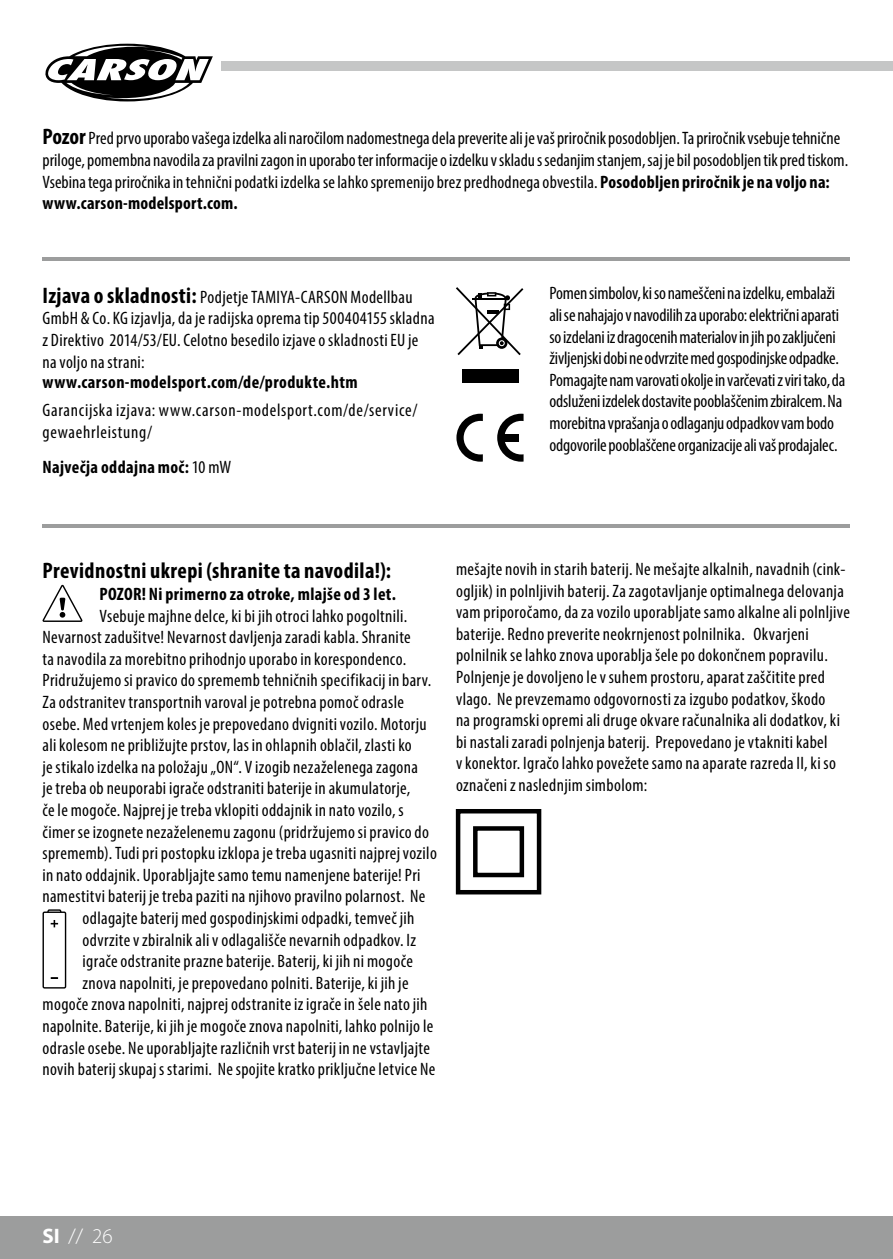
<style>
.page{position:relative;width:893px;height:1259px;background:#fff}
.page>*{position:absolute;margin:0;border:0;box-sizing:border-box;transform-origin:0 0}
.t1{font:700 condensed 22.5px "Myriad Pro";letter-spacing:.015em;color:#000}
.t2{font:300 21px "Myriad Pro";color:#fff}
.t3{font:condensed 18px/21.6px "Myriad Pro";letter-spacing:.02em;color:#000}
.t4{font:condensed 18px/21.6px "Myriad Pro";color:#000}
.t5{font:condensed 18px/21.6px "Myriad Pro";letter-spacing:-.01em;color:#000}
.t6{font:700 condensed 18px "Myriad Pro";letter-spacing:.025em;color:#000}
.t7{font:condensed 18px/21.6px "Myriad Pro";letter-spacing:.04em;color:#000}
.s1{font-weight:700;font-size:22.5px}
.s2{font-weight:700}
.s3{font-weight:400}
</style>
<div class="page">
<div style="left:0;top:1216px;width:893px;height:43px;background:#9c9d9d"></div>
<div style="left:221px;top:61px;width:672px;height:9px;background:#c5c6c6"></div>
<svg style="left:45px;top:43px;width:168px;height:59px"></svg>
<svg style="left:43px;top:585px;width:39px;height:37px"></svg>
<div style="left:456px;top:809px;width:85px;height:85px;border:4px solid #000"></div>
<div style="left:473px;top:826px;width:51px;height:51px;border:4px solid #000"></div>
<div style="left:47px;top:909px;width:14px;height:7px;border:1px solid #000"></div>
<div style="left:43px;top:912px;width:23px;height:76px;background:#fff"></div>
<div style="left:43px;top:911px;width:23px;height:77px;border:1px solid #000"></div>
<svg style="left:51px;top:920px;width:7px;height:7px"></svg>
<hr style="left:43px;top:257px;width:807px;height:4px;background:#9c9d9d">
<hr style="left:43px;top:524px;width:807px;height:3px;background:#9c9d9d">
<div style="left:462px;top:369px;width:56px;height:14px;background:#000"></div>
<svg style="left:456px;top:287px;width:67px;height:68px"></svg>
<svg style="left:456px;top:414px;width:27px;height:48px"></svg>
<svg style="left:497px;top:414px;width:27px;height:48px"></svg>
<div style="left:502px;top:434px;width:17px;height:7px;background:#000"></div>
<p class="t4" style="left:43px;top:127px;width:807px"><span class="s1">Pozor</span> Pred prvo uporabo vašega izdelka ali naročilom nadomestnega dela preverite ali je vaš priročnik posodobljen. Ta priročnik vsebuje tehnične priloge, pomembna navodila za pravilni zagon in uporabo ter informacije o izdelku v skladu s sedanjim stanjem, saj je bil posodobljen tik pred tiskom.<br>Vsebina tega priročnika in tehnični podatki izdelka se lahko spremenijo brez predhodnega obvestila. <span class="s2">Posodobljen priročnik je na voljo na: www.carson-modelsport.com.</span></p>
<p class="t3" style="left:43px;top:286px;width:394px"><span class="s1">Izjava o skladnosti:</span> Podjetje TAMIYA-CARSON Modellbau GmbH &amp; Co. KG izjavlja, da je radijska oprema tip 500404155 skladna z Direktivo 2014/53/EU. Celotno besedilo izjave o skladnosti EU je na voljo na strani:</p>
<p class="t6" style="left:43px;top:370px;width:317px">www.carson-modelsport.com/de/produkte.htm</p>
<p class="t7" style="left:43px;top:399px;width:376px">Garancijska izjava: www.carson-modelsport.com/de/service/ gewaehrleistung/</p>
<p class="t6" style="left:43px;top:455px;width:190px">Največja oddajna moč: <span class="s3">10 mW</span></p>
<p class="t5" style="left:549px;top:282px;width:298px">Pomen simbolov, ki so nameščeni na izdelku, embalaži ali se nahajajo v navodilih za uporabo: električni aparati so izdelani iz dragocenih materialov in jih po zaključeni življenjski dobi ne odvrzite med gospodinjske odpadke.<br>Pomagajte nam varovati okolje in varčevati z viri tako, da odsluženi izdelek dostavite pooblaščenim zbiralcem. Na morebitna vprašanja o odlaganju odpadkov vam bodo odgovorile pooblaščene organizacije ali vaš prodajalec.</p>
<p class="t1" style="left:43px;top:557px;width:350px">Previdnostni ukrepi (shranite ta navodila!):</p>
<p class="t6" style="left:99px;top:582px;width:298px">POZOR! Ni primerno za otroke, mlajše od 3 let.</p>
<p class="t3" style="left:99px;top:604px;width:309px">Vsebuje majhne delce, ki bi jih otroci lahko pogoltnili.</p>
<p class="t3" style="left:43px;top:626px;width:370px">Nevarnost zadušitve! Nevarnost davljenja zaradi kabla. Shranite</p>
<p class="t3" style="left:43px;top:648px;width:365px">ta navodila za morebitno prihodnjo uporabo in korespondenco.</p>
<p class="t3" style="left:43px;top:669px;width:390px">Pridružujemo si pravico do sprememb tehničnih specifikacij in barv.</p>
<p class="t3" style="left:43px;top:691px;width:363px">Za odstranitev transportnih varoval je potrebna pomoč odrasle</p>
<p class="t3" style="left:43px;top:712px;width:386px">osebe. Med vrtenjem koles je prepovedano dvigniti vozilo. Motorju</p>
<p class="t3" style="left:43px;top:734px;width:371px">ali kolesom ne približujte prstov, las in ohlapnih oblačil, zlasti ko</p>
<p class="t3" style="left:43px;top:756px;width:377px">je stikalo izdelka na položaju „ON“. V izogib nezaželenega zagona</p>
<p class="t3" style="left:43px;top:777px;width:369px">je treba ob neuporabi igrače odstraniti baterije in akumulatorje,</p>
<p class="t3" style="left:43px;top:799px;width:362px">če le mogoče. Najprej je treba vklopiti oddajnik in nato vozilo, s</p>
<p class="t3" style="left:43px;top:820px;width:388px">čimer se izognete nezaželenemu zagonu (pridržujemo si pravico do</p>
<p class="t3" style="left:43px;top:842px;width:396px">sprememb). Tudi pri postopku izklopa je treba ugasniti najprej vozilo</p>
<p class="t3" style="left:43px;top:864px;width:380px">in nato oddajnik. Uporabljajte samo temu namenjene baterije! Pri</p>
<p class="t3" style="left:43px;top:885px;width:384px">namestitvi baterij je treba paziti na njihovo pravilno polarnost. Ne</p>
<p class="t3" style="left:83px;top:907px;width:333px">odlagajte baterij med gospodinjskimi odpadki, temveč jih</p>
<p class="t3" style="left:83px;top:928px;width:335px">odvrzite v zbiralnik ali v odlagališče nevarnih odpadkov. Iz</p>
<p class="t3" style="left:83px;top:950px;width:332px">igrače odstranite prazne baterije. Baterij, ki jih ni mogoče</p>
<p class="t3" style="left:83px;top:972px;width:327px">znova napolniti, je prepovedano polniti. Baterije, ki jih je</p>
<p class="t3" style="left:43px;top:993px;width:386px">mogoče znova napolniti, najprej odstranite iz igrače in šele nato jih</p>
<p class="t3" style="left:43px;top:1015px;width:392px">napolnite. Baterije, ki jih je mogoče znova napolniti, lahko polnijo le</p>
<p class="t3" style="left:43px;top:1036px;width:389px">odrasle osebe. Ne uporabljajte različnih vrst baterij in ne vstavljajte</p>
<p class="t3" style="left:43px;top:1058px;width:394px">novih baterij skupaj s starimi. Ne spojite kratko priključne letvice Ne</p>
<p class="t3" style="left:456px;top:558px;width:395px">mešajte novih in starih baterij. Ne mešajte alkalnih, navadnih (cink&shy;ogljik) in polnljivih baterij. Za zagotavljanje optimalnega delovanja vam priporočamo, da za vozilo uporabljate samo alkalne ali polnljive baterije. Redno preverite neokrnjenost polnilnika. Okvarjeni polnilnik se lahko znova uporablja šele po dokončnem popravilu.<br>Polnjenje je dovoljeno le v suhem prostoru, aparat zaščitite pred vlago. Ne prevzemamo odgovornosti za izgubo podatkov, škodo<br>na programski opremi ali druge okvare računalnika ali dodatkov, ki bi nastali zaradi polnjenja baterij. Prepovedano je vtakniti kabel<br>v konektor. Igračo lahko povežete samo na aparate razreda II, ki so označeni z naslednjim simbolom:</p>
<p class="t2" style="left:43px;top:1223px;width:72px"><span class="s2">SI</span> // 26</p>
</div>
